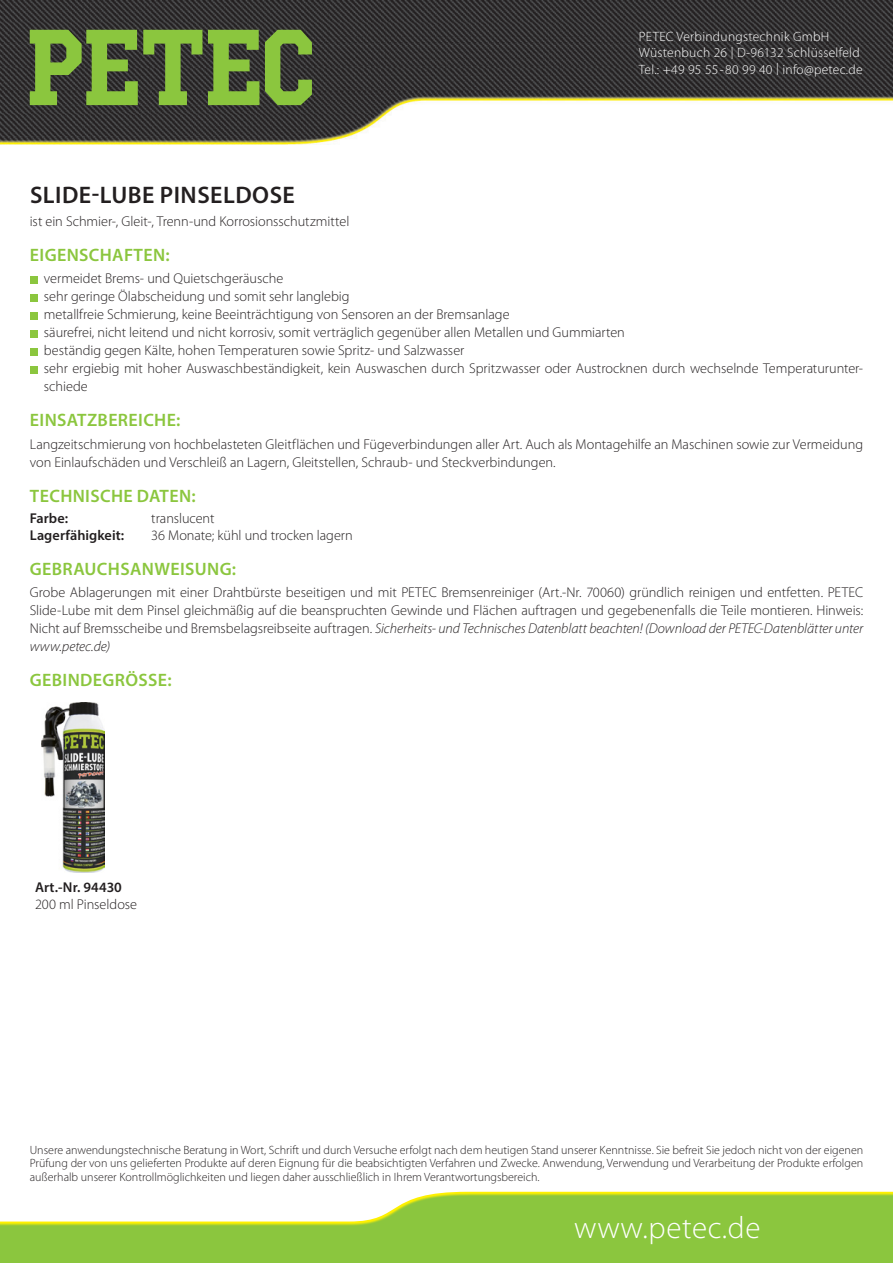
<style>
.page{position:relative;width:893px;height:1263px;background:#fff}
.page>*{position:absolute;margin:0;border:0;box-sizing:border-box;transform-origin:0 0}
.t1{font:300 31.05px "Myriad Pro";letter-spacing:.02em;color:#fff}
.headline{font:600 24px "Myriad Pro";letter-spacing:.02em;color:#231f20}
.subhead{font:600 18px "Myriad Pro";letter-spacing:.02em;color:#8bc63e}
.fliesstext{font:600 18px "Myriad Pro";letter-spacing:.02em;color:#8bc63e}
.fliesstext-2{font:300 14.25px/18px "Myriad Pro";letter-spacing:-.005em;color:#231f20}
.subhead-2{font:300 14.25px "Myriad Pro";letter-spacing:-.005em;color:#231f20}
.subhead-3{font:600 14.25px "Myriad Pro";letter-spacing:.005em;color:#231f20}
.t2{font:300 13.5px/16.5px "Myriad Pro";letter-spacing:.02em;color:#fff}
.t3{font:300 12px/13.5px "Myriad Pro";color:#231f20;text-align:justify}
.s1{font-size:12.15px}
.s2{font-style:italic}
.s3{font-weight:600}
</style>
<div class="page">
<img style="left:0;top:0;width:893px;height:145px">
<svg style="left:0;top:1191px;width:893px;height:72px;fill:#8bc63e"></svg>
<svg style="left:208px;top:30px;width:51px;height:75px;background:#6e953a"></svg>
<svg style="left:265px;top:30px;width:47px;height:75px;background:#668839"></svg>
<svg style="left:30px;top:30px;width:172px;height:75px;background:#638339"></svg>
<div style="left:30px;top:276px;width:8px;height:7px;background:#8bc63e"></div>
<div style="left:30px;top:294px;width:8px;height:7px;background:#8bc63e"></div>
<div style="left:30px;top:312px;width:8px;height:7px;background:#8bc63e"></div>
<div style="left:30px;top:330px;width:8px;height:7px;background:#8bc63e"></div>
<div style="left:30px;top:348px;width:8px;height:7px;background:#8bc63e"></div>
<div style="left:30px;top:366px;width:8px;height:7px;background:#8bc63e"></div>
<img style="left:42px;top:702px;width:63px;height:170px">
<p class="t2" style="left:639px;top:28px;width:192px">PETEC Verbindungstechnik GmbH</p>
<p class="t2" style="left:639px;top:45px;width:225px">Wüstenbuch 26 <span class="s1">|</span> D-96132 Schlüsselfeld<br>Tel.: +49 95 55-80 99 40 <span class="s1">|</span> info@petec.de</p>
<p class="headline" style="left:30px;top:180px;width:266px">SLIDE-LUBE PINSELDOSE</p>
<p class="fliesstext-2" style="left:30px;top:212px;width:321px">ist ein Schmier-, Gleit-, Trenn-und Korrosionsschutzmittel</p>
<p class="subhead" style="left:30px;top:244px;width:141px">EIGENSCHAFTEN:</p>
<p class="fliesstext-2" style="left:44px;top:270px;width:241px">vermeidet Brems- und Quietschgeräusche</p>
<p class="fliesstext-2" style="left:44px;top:288px;width:307px">sehr geringe Ölabscheidung und somit sehr langlebig</p>
<p class="fliesstext-2" style="left:44px;top:306px;width:467px">metallfreie Schmierung, keine Beeinträchtigung von Sensoren an der Bremsanlage</p>
<p class="fliesstext-2" style="left:44px;top:324px;width:582px">säurefrei, nicht leitend und nicht korrosiv, somit verträglich gegenüber allen Metallen und Gummiarten</p>
<p class="fliesstext-2" style="left:44px;top:342px;width:422px">beständig gegen Kälte, hohen Temperaturen sowie Spritz- und Salzwasser</p>
<p class="fliesstext-2" style="left:44px;top:360px;width:821px">sehr ergiebig mit hoher Auswaschbeständigkeit, kein Auswaschen durch Spritzwasser oder Austrocknen durch wechselnde Temperaturunter&shy;schiede</p>
<p class="subhead" style="left:30px;top:409px;width:152px">EINSATZBEREICHE:</p>
<p class="fliesstext-2" style="left:30px;top:435px;width:835px">Langzeitschmierung von hochbelasteten Gleitflächen und Fügeverbindungen aller Art. Auch als Montagehilfe an Maschinen sowie zur Vermeidung von Einlaufschäden und Verschleiß an Lagern, Gleitstellen, Schraub- und Steckverbindungen.</p>
<p class="subhead" style="left:30px;top:484px;width:167px">TECHNISCHE DATEN:</p>
<p class="subhead-3" style="left:30px;top:509px;width:40px">Farbe:</p>
<p class="subhead-2" style="left:151px;top:510px;width:65px">translucent</p>
<p class="subhead-3" style="left:30px;top:526px;width:96px">Lagerfähigkeit:</p>
<p class="subhead-2" style="left:151px;top:527px;width:203px">36 Monate; kühl und trocken lagern</p>
<p class="fliesstext" style="left:30px;top:558px;width:208px">GEBRAUCHSANWEISUNG:</p>
<p class="fliesstext-2" style="left:30px;top:584px;width:835px;text-align:justify">Grobe Ablagerungen mit einer Drahtbürste beseitigen und mit PETEC Bremsenreiniger (Art.-Nr. 70060) gründlich reinigen und entfetten. PETEC Slide-Lube mit dem Pinsel gleichmäßig auf die beanspruchten Gewinde und Flächen auftragen und gegebenenfalls die Teile montieren. Hinweis:<br>Nicht auf Bremsscheibe und Bremsbelagsreibseite auftragen. <span class="s2">Sicherheits- und Technisches Datenblatt beachten! (Download der PETEC-Datenblätter unter www.petec.de)</span></p>
<p class="subhead" style="left:30px;top:669px;width:143px">GEBINDEGRÖSSE:</p>
<p class="fliesstext-2" style="left:35px;top:878px;width:104px;line-height:17.1px"><span class="s3">Art.-Nr. 94430<br></span>200 ml Pinseldose</p>
<p class="t3" style="left:30px;top:1143px;width:835px">Unsere anwendungstechnische Beratung in Wort, Schrift und durch Versuche erfolgt nach dem heutigen Stand unserer Kenntnisse. Sie befreit Sie jedoch nicht von der eigenen Prüfung der von uns gelieferten Produkte auf deren Eignung für die beabsichtigten Verfahren und Zwecke. Anwendung, Verwendung und Verarbeitung der Produkte erfolgen außerhalb unserer Kontrollmöglichkeiten und liegen daher ausschließlich in Ihrem Verantwortungsbereich.</p>
<p class="t1" style="left:574px;top:1209px;width:188px">www.petec.de</p>
</div>
